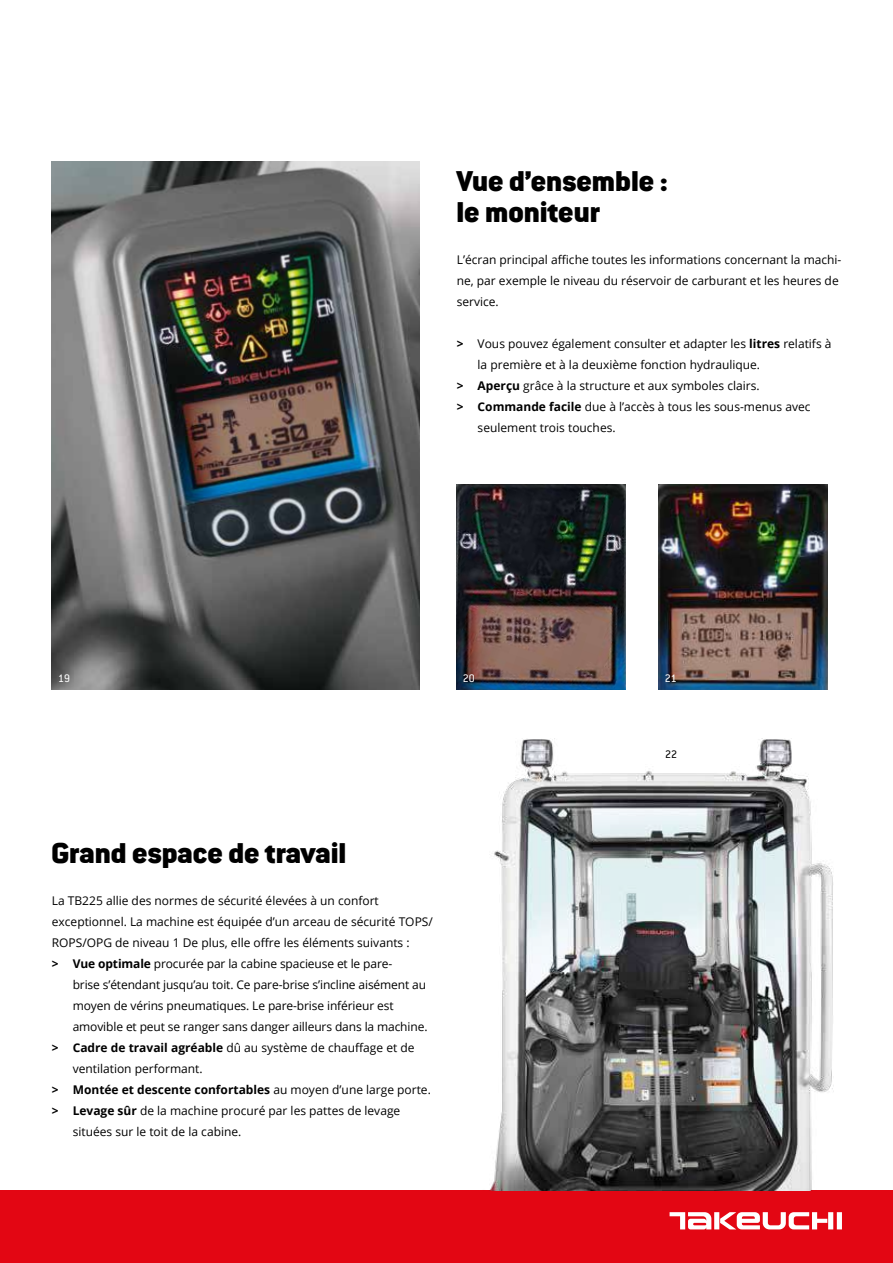
<style>
.page{position:relative;width:893px;height:1263px;background:#fff}
.page>*{position:absolute;margin:0;border:0;box-sizing:border-box;transform-origin:0 0}
.t1{font:31.5px/31.5px "Conduit ITC Black";color:#000}
.t2{font:12px/21px "Open Sans";color:#000}
.t3{font:700 12px "Open Sans";color:#000}
.t4{font:12px "Conduit ITC";color:#fff}
.t5{font:12px "Conduit ITC";color:#000}
.s1{font-weight:700}
.s2{font-weight:400}
</style>
<div class="page">
<div style="left:0;top:1191px;width:893px;height:72px;background:#e30613"></div>
<div style="left:837px;top:1212px;width:5px;height:17px;background:#fff"></div>
<div style="left:828px;top:1212px;width:5px;height:17px;background:#fff"></div>
<div style="left:714px;top:1212px;width:5px;height:17px;background:#fff"></div>
<svg style="left:720px;top:1212px;width:107px;height:17px"></svg>
<svg style="left:670px;top:1212px;width:41px;height:17px"></svg>
<img style="left:659px;top:484px;width:169px;height:205px">
<img style="left:456px;top:484px;width:169px;height:205px">
<img style="left:474px;top:738px;width:359px;height:453px">
<img style="left:51px;top:162px;width:369px;height:527px">
<h1 class="t1" style="left:456px;top:164px;width:213px">Vue d’ensemble : le moniteur</h1>
<p class="t2" style="left:457px;top:249px;width:386px">L’écran principal affiche toutes les informations concernant la machi&shy;ne, par exemple le niveau du réservoir de carburant et les heures de service.</p>
<p class="t2" style="left:457px;top:333px;width:376px"><span class="s1">&gt;</span> Vous pouvez également consulter et adapter les <span class="s1">litres</span> relatifs à</p>
<p class="t2" style="left:478px;top:354px;width:284px">la première et à la deuxième fonction hydraulique.</p>
<p class="t2" style="left:457px;top:375px;width:304px"><span class="s1">&gt; Aperçu</span> grâce à la structure et aux symboles clairs.</p>
<p class="t2" style="left:457px;top:396px;width:355px"><span class="s1">&gt; Commande facile</span> due à l’accès à tous les sous-menus avec</p>
<p class="t2" style="left:478px;top:417px;width:140px">seulement trois touches.</p>
<p class="t4" style="left:58px;top:670px;width:14px">19</p>
<p class="t4" style="left:463px;top:670px;width:14px">20</p>
<p class="t4" style="left:665px;top:670px;width:14px">21</p>
<p class="t5" style="left:665px;top:747px;width:14px">22</p>
<h1 class="t1" style="left:51px;top:836px;width:296px">Grand espace de travail</h1>
<p class="t2" style="left:52px;top:889px;width:382px">La TB225 allie des normes de sécurité élevées à un confort exceptionnel. La machine est équipée d’un arceau de sécurité TOPS/ ROPS/OPG de niveau 1 De plus, elle offre les éléments suivants :<br><span class="s1">&gt; Vue optimale</span> procurée par la cabine spacieuse et le pare-</p>
<p class="t2" style="left:73px;top:973px;width:355px">brise s’étendant jusqu’au toit. Ce pare-brise s’incline aisément au</p>
<p class="t2" style="left:73px;top:994px;width:322px">moyen de vérins pneumatiques. Le pare-brise inférieur est</p>
<p class="t2" style="left:73px;top:1015px;width:356px">amovible et peut se ranger sans danger ailleurs dans la machine.</p>
<p class="t2" style="left:52px;top:1036px;width:364px"><span class="s1">&gt; Cadre de travail agréable</span> dû au système de chauffage et de</p>
<p class="t2" style="left:73px;top:1057px;width:131px">ventilation performant.</p>
<p class="t3" style="left:52px;top:1081px;width:381px">&gt; Montée et descente confortables <span class="s2">au moyen d’une large porte.</span></p>
<p class="t2" style="left:52px;top:1099px;width:350px"><span class="s1">&gt; Levage sûr</span> de la machine procuré par les pattes de levage</p>
<p class="t2" style="left:73px;top:1120px;width:170px">situées sur le toit de la cabine.</p>
</div>
